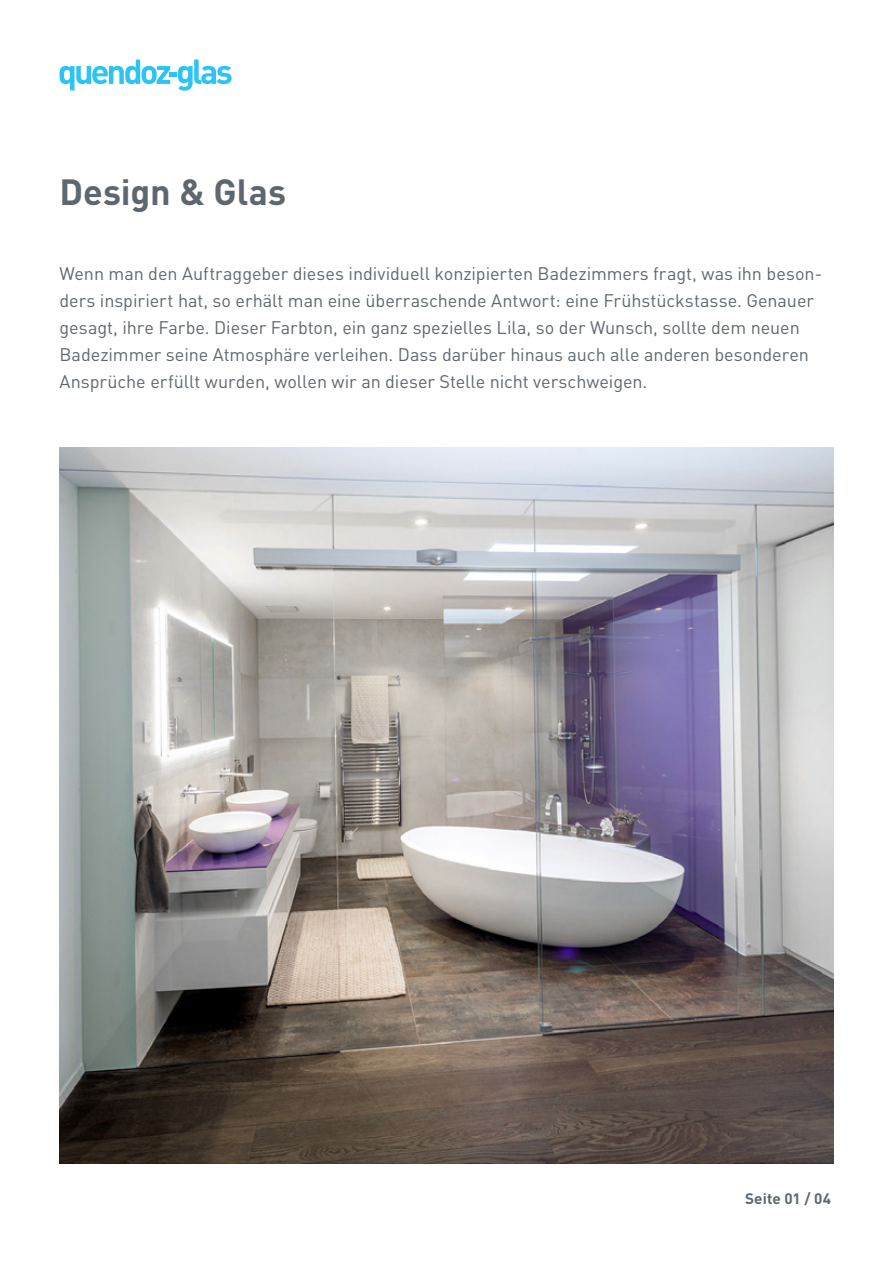
<style>
.page{position:relative;width:893px;height:1263px;background:#fff}
.page>*{position:absolute;margin:0;border:0;box-sizing:border-box;transform-origin:0 0}
.t1{font:700 36px "DIN";letter-spacing:-.005em;color:#5f676e}
.t2{font:18px/27px "DIN";letter-spacing:-.005em;color:#5f676e}
.t3{font:700 15px "DIN";letter-spacing:.005em;color:#5f676e}
</style>
<div class="page">
<svg style="left:60px;top:60px;width:172px;height:31px"></svg>
<img style="left:60px;top:448px;width:773px;height:715px">
<p class="t1" style="left:60px;top:169px;width:228px">Design &amp; Glas</p>
<p class="t2" style="left:60px;top:260px;width:764px">Wenn man den Auftraggeber dieses individuell konzipierten Badezimmers fragt, was ihn beson&shy;ders inspiriert hat, so erhält man eine überraschende Antwort: eine Frühstückstasse. Genauer gesagt, ihre Farbe. Dieser Farbton, ein ganz spezielles Lila, so der Wunsch, sollte dem neuen Badezimmer seine Atmosphäre verleihen. Dass darüber hinaus auch alle anderen besonderen Ansprüche erfüllt wurden, wollen wir an dieser Stelle nicht verschweigen.</p>
<p class="t3" style="left:745px;top:1188px;width:88px">Seite 01 / 04</p>
</div>
